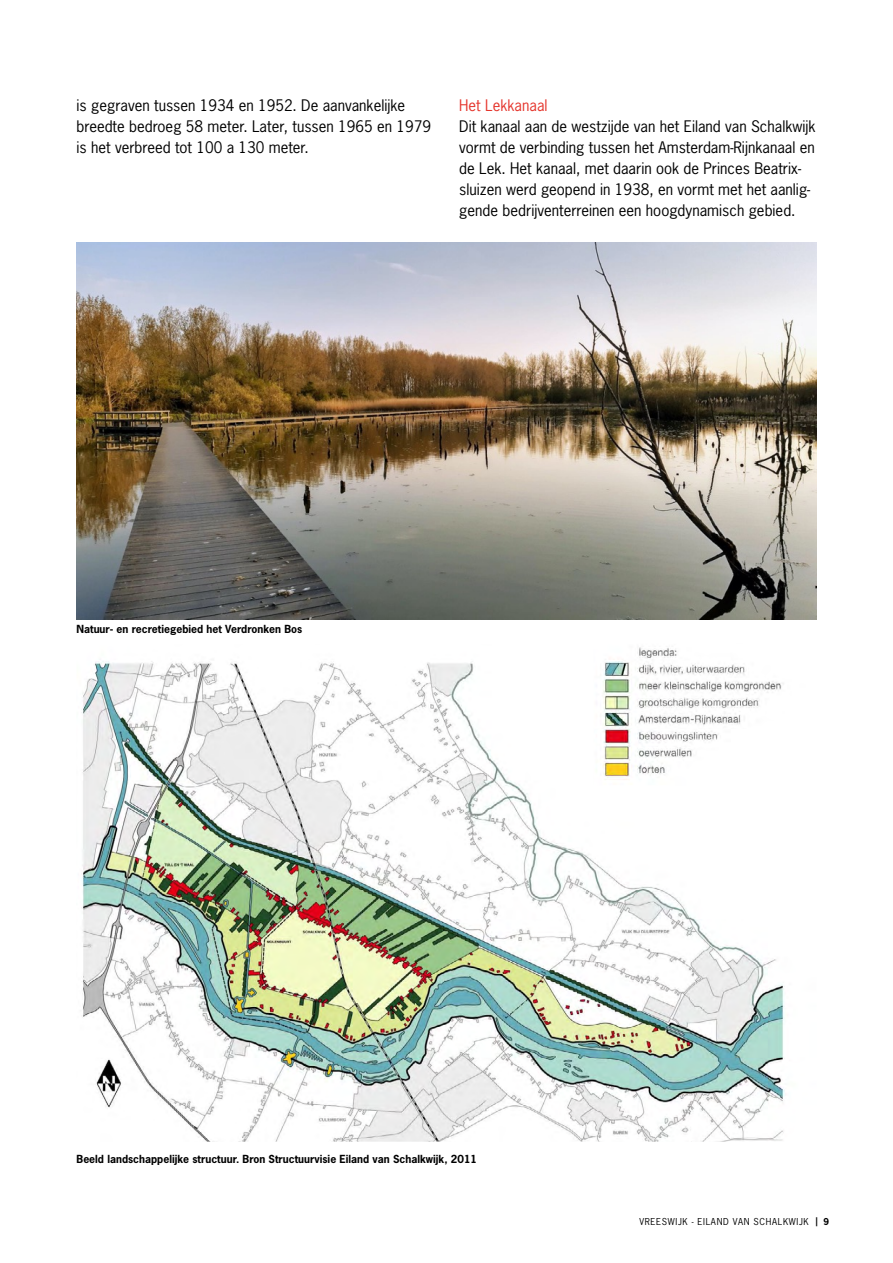
<style>
.page{position:relative;width:893px;height:1263px;background:#fff}
.page>*{position:absolute;margin:0;border:0;box-sizing:border-box;transform-origin:0 0}
.t1{font:15px/21px "News Gothic Std";color:#000}
.t2{font:15px "News Gothic Std";color:#e5352c}
.t3{font:700 10.5px "News Gothic Std";color:#000}
.t4{font:9px "News Gothic Std";letter-spacing:.075em;color:#000}
.s1{font-weight:700}
</style>
<div class="page">
<img style="left:82px;top:661px;width:703px;height:481px">
<img style="left:77px;top:242px;width:739px;height:378px">
<img style="left:594px;top:647px;width:191px;height:138px">
<p class="t1" style="left:77px;top:94px;width:356px">is gegraven tussen 1934 en 1952. De aanvankelijke breedte bedroeg 58 meter. Later, tussen 1965 en 1979 is het verbreed tot 100 a 130 meter.</p>
<p class="t2" style="left:459px;top:95px;width:90px">Het Lekkanaal</p>
<p class="t1" style="left:459px;top:115px;width:358px">Dit kanaal aan de westzijde van het Eiland van Schalkwijk vormt de verbinding tussen het Amsterdam-Rijnkanaal en de Lek. Het kanaal, met daarin ook de Princes Beatrix&shy;sluizen werd geopend in 1938, en vormt met het aanlig&shy;gende bedrijventerreinen een hoogdynamisch gebied.</p>
<p class="t3" style="left:77px;top:622px;width:227px">Natuur- en recretiegebied het Verdronken Bos</p>
<p class="t3" style="left:77px;top:1152px;width:402px">Beeld landschappelijke structuur. Bron Structuurvisie Eiland van Schalkwijk, 2011</p>
<p class="t4" style="left:639px;top:1215px;width:191px">VREESWIJK - EILAND VAN SCHALKWIJK <span class="s1">| 9</span></p>
</div>
